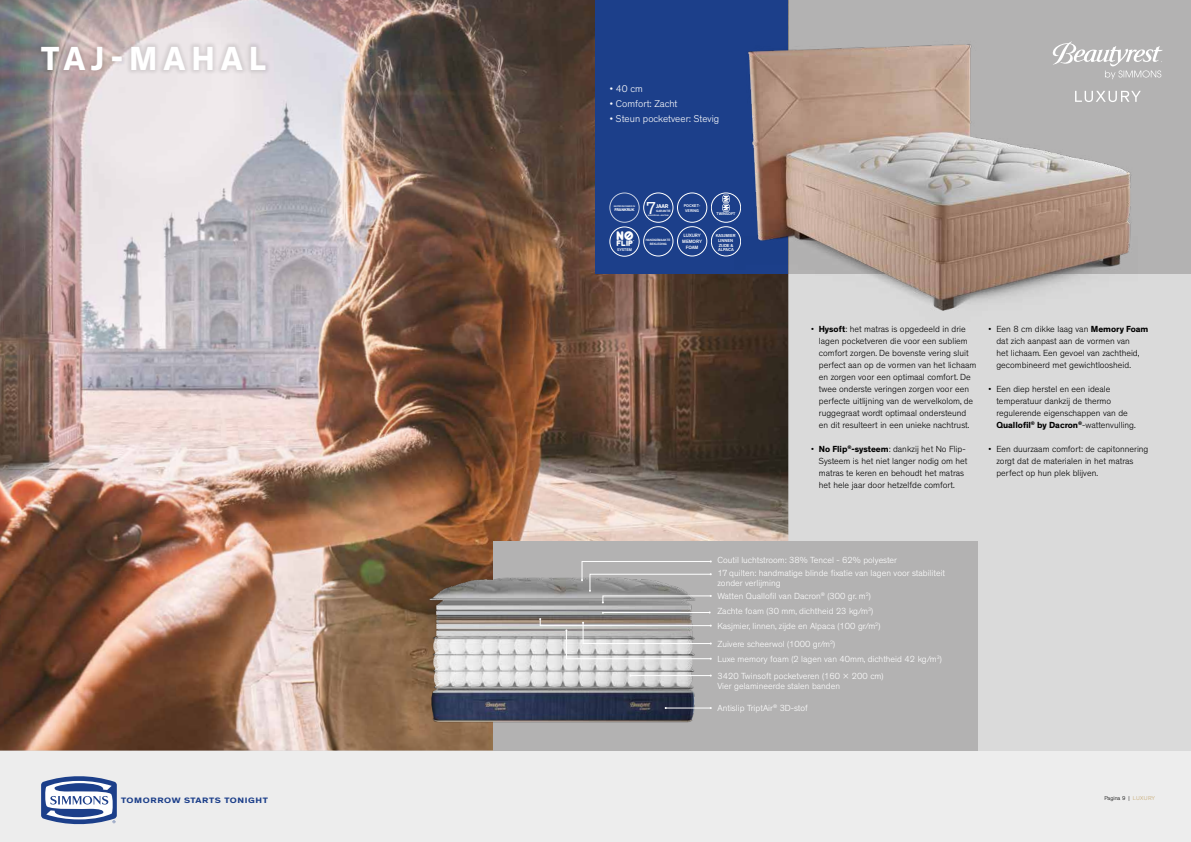
<style>
.page{position:relative;width:1191px;height:842px;background:#fff}
.page>*{position:absolute;margin:0;border:0;box-sizing:border-box;transform-origin:0 0}
.t1{font:700 34px "Theinhardt";letter-spacing:.185em;color:#fff}
.t2{font:17.6px "Theinhardt";color:#fff}
.t3{font:11.2px "Dunkin";color:#fff}
.t4{font:300 10px "Theinhardt";color:#fff}
.t5{font:300 9px/12px "Theinhardt";color:#000}
.t6{font:300 9px/13px "Theinhardt";color:#fff}
.t7{font:700 8px "Theinhardt";letter-spacing:.065em;color:#1c3f8a;scale:1.2 1}
.t8{font:7.2px "Dunkin";color:#fff}
.t9{font:300 5.7px "Theinhardt";letter-spacing:.015em;color:#000}
.t10{font:700 5.6px "Theinhardt";color:#fff}
.t11{font:500 4.8px/5.8px "Theinhardt";letter-spacing:-.015em;color:#fff;text-align:center}
.t12{font:500 4.4px/4.8px "Theinhardt";letter-spacing:-.015em;color:#fff;text-align:center}
.t13{font:500 4px/4.8px "Theinhardt";letter-spacing:-.015em;color:#fff;text-align:center}
.t14{font:700 4px "Theinhardt";letter-spacing:-.015em;color:#fff}
.t15{font:500 3.2px/3.8px "Theinhardt";letter-spacing:-.015em;color:#fff;text-align:center}
.t16{font:500 2.4px "Theinhardt";letter-spacing:-.015em;color:#fff}
.t17{font:500 2px "Theinhardt";letter-spacing:-.015em;color:#fff}
.t18{font:500 1.4px "Theinhardt";color:#fff}
.s1{font-weight:700}
.s2{color:#c6a76e}
</style>
<div class="page">
<div style="left:0;top:750px;width:1191px;height:92px;background:#ededed"></div>
<div style="left:0;top:0;width:1191px;height:751px;background:#dadada"></div>
<svg style="left:41px;top:776px;width:76px;height:49px"></svg>
<div style="left:700px;top:0;width:491px;height:274px;background:#b3b2b2"></div>
<img style="left:0;top:0;width:788px;height:750px">
<div style="left:35px;top:41px;width:237px;height:35px;background:#000;opacity:.1"></div>
<div style="left:595px;top:0;width:193px;height:274px;background:#1c3f8a"></div>
<img style="left:734px;top:34px;width:407px;height:296px">
<div style="left:493px;top:541px;width:485px;height:210px;background:#b3b2b2"></div>
<img style="left:427px;top:575px;width:270px;height:152px">
<svg style="left:539px;top:611px;width:172px;height:49px"></svg>
<hr style="left:630px;top:675px;width:80px;height:1px;background:#fff">
<hr style="left:665px;top:708px;width:45px;height:1px;background:#fff">
<svg style="left:1052px;top:42px;width:110px;height:37px"></svg>
<svg style="left:1075px;top:91px;width:65px;height:11px"></svg>
<div style="left:609px;top:193px;width:30px;height:29px;border:1px solid #fff;border-radius:50%"></div>
<div style="left:609px;top:227px;width:30px;height:29px;border:1px solid #fff;border-radius:50%"></div>
<svg style="left:625px;top:230px;width:9px;height:9px"></svg>
<div style="left:643px;top:193px;width:30px;height:29px;border:1px solid #fff;border-radius:50%"></div>
<div style="left:643px;top:226px;width:30px;height:30px;border:1px solid #fff;border-radius:50%"></div>
<div style="left:677px;top:193px;width:30px;height:29px;border:1px solid #fff;border-radius:50%"></div>
<div style="left:677px;top:226px;width:30px;height:30px;border:1px solid #fff;border-radius:50%"></div>
<div style="left:711px;top:193px;width:30px;height:29px;border:1px solid #fff;border-radius:50%"></div>
<svg style="left:722px;top:195px;width:8px;height:17px"></svg>
<div style="left:711px;top:226px;width:30px;height:30px;border:1px solid #fff;border-radius:50%"></div>
<svg style="left:581px;top:560px;width:130px;height:43px"></svg>
<h1 class="t1" style="left:41px;top:37px;width:226px">TAJ-MAHAL</h1>
<p class="t7" style="left:121px;top:795px;width:124px">TOMORROW STARTS TONIGHT</p>
<p class="t4" style="left:610px;top:83px;width:34px">• 40 cm</p>
<p class="t4" style="left:610px;top:98px;width:69px">• Comfort: Zacht</p>
<p class="t4" style="left:610px;top:113px;width:111px">• Steun pocketveer: Stevig</p>
<p class="t16" style="left:614px;top:204px;width:23px">GEPRODUCEERD IN</p>
<p class="t14" style="left:614px;top:207px;width:22px">FRANKRĲK</p>
<p class="t3" style="left:617px;top:226px;width:19px">NO</p>
<p class="t8" style="left:617px;top:237px;width:18px">FLIP</p>
<p class="t18" style="left:633px;top:240px;width:3px">®</p>
<p class="t13" style="left:617px;top:247px;width:17px">SYSTEM</p>
<h2 class="t2" style="left:646px;top:198px;width:12px">7</h2>
<p class="t15" style="left:656px;top:208px;width:16px">GARANTIE</p>
<p class="t15" style="left:646px;top:238px;width:26px">HANDGEMAAKTE<br>BEKLEDING</p>
<p class="t10" style="left:656px;top:202px;width:14px">JAAR</p>
<p class="t17" style="left:648px;top:214px;width:22px">BOXSPRING + MATRAS</p>
<p class="t13" style="left:684px;top:203px;width:18px">POCKET-<br>VERING</p>
<p class="t11" style="left:682px;top:233px;width:21px">LUXURY<br>MEMORY<br>FOAM</p>
<p class="t13" style="left:716px;top:212px;width:20px">TWINSOFT</p>
<p class="t12" style="left:715px;top:233px;width:21px">KASJMIER<br>LINNEN<br>ZIJDE &amp;<br>ALPACA</p>
<p class="t5" style="left:819px;top:323px;width:159px;text-indent:-8px">• <span class="s1">Hysoft</span>: het matras is opgedeeld in drie lagen pocketveren die voor een subliem comfort zorgen. De bovenste vering sluit perfect aan op de vormen van het lichaam en zorgen voor een optimaal comfort. De twee onderste veringen zorgen voor een perfecte uitlijning van de wervelkolom, de ruggegraat wordt optimaal ondersteund en dit resulteert in een unieke nachtrust.</p>
<p class="t5" style="left:819px;top:443px;width:150px;text-indent:-8px">• <span class="s1">No Flip</span><sup>®</sup><span class="s1">-systeem</span>: dankzij het No Flip-Systeem is het niet langer nodig om het matras te keren en behoudt het matras het hele jaar door hetzelfde comfort.</p>
<p class="t5" style="left:996px;top:323px;width:153px;text-indent:-8px">• Een 8 cm dikke laag van <span class="s1">Memory Foam </span>dat zich aanpast aan de vormen van<br>het lichaam. Een gevoel van zachtheid, gecombineerd met gewichtloosheid.</p>
<p class="t5" style="left:996px;top:383px;width:141px;text-indent:-8px">• Een diep herstel en een ideale temperatuur dankzij de thermo regulerende eigenschappen van de <span class="s1">Quallofil</span><sup>®</sup> <span class="s1">by Dacron</span><sup>®</sup>-wattenvulling.</p>
<p class="t5" style="left:996px;top:443px;width:153px;text-indent:-8px">• Een duurzaam comfort: de capitonnering zorgt dat de materialen in het matras perfect op hun plek blijven.</p>
<p class="t6" style="left:717px;top:554px;width:229px">Coutil luchtstroom: 38% Tencel - 62% polyester<br>17 quilten: handmatige blinde fixatie van lagen voor stabiliteit</p>
<p class="t6" style="left:717px;top:577px;width:155px">zonder verlijming<br>Watten Quallofil van Dacron<sup>®</sup> (300 gr. m<sup>2</sup>)</p>
<p class="t6" style="left:717px;top:604px;width:164px;line-height:15px">Zachte foam (30 mm, dichtheid 23 kg/m<sup>3</sup>)<br>Kasjmier, linnen, zijde en Alpaca (100 gr/m<sup>2</sup>)</p>
<p class="t6" style="left:717px;top:637px;width:226px;line-height:15px">Zuivere scheerwol (1000 gr/m<sup>2</sup>)<br>Luxe memory foam (2 lagen van 40mm, dichtheid 42 kg/m<sup>3</sup>)</p>
<p class="t6" style="left:717px;top:671px;width:168px;line-height:10px">3420 Twinsoft pocketveren (160 x 200 cm)<br>Vier gelamineerde stalen banden</p>
<p class="t6" style="left:717px;top:702px;width:92px">Antislip TriptAir<sup>®</sup> 3D-stof</p>
<p class="t9" style="left:1104px;top:794px;width:52px">Pagina 9 | <span class="s2">LUXURY</span></p>
</div>
